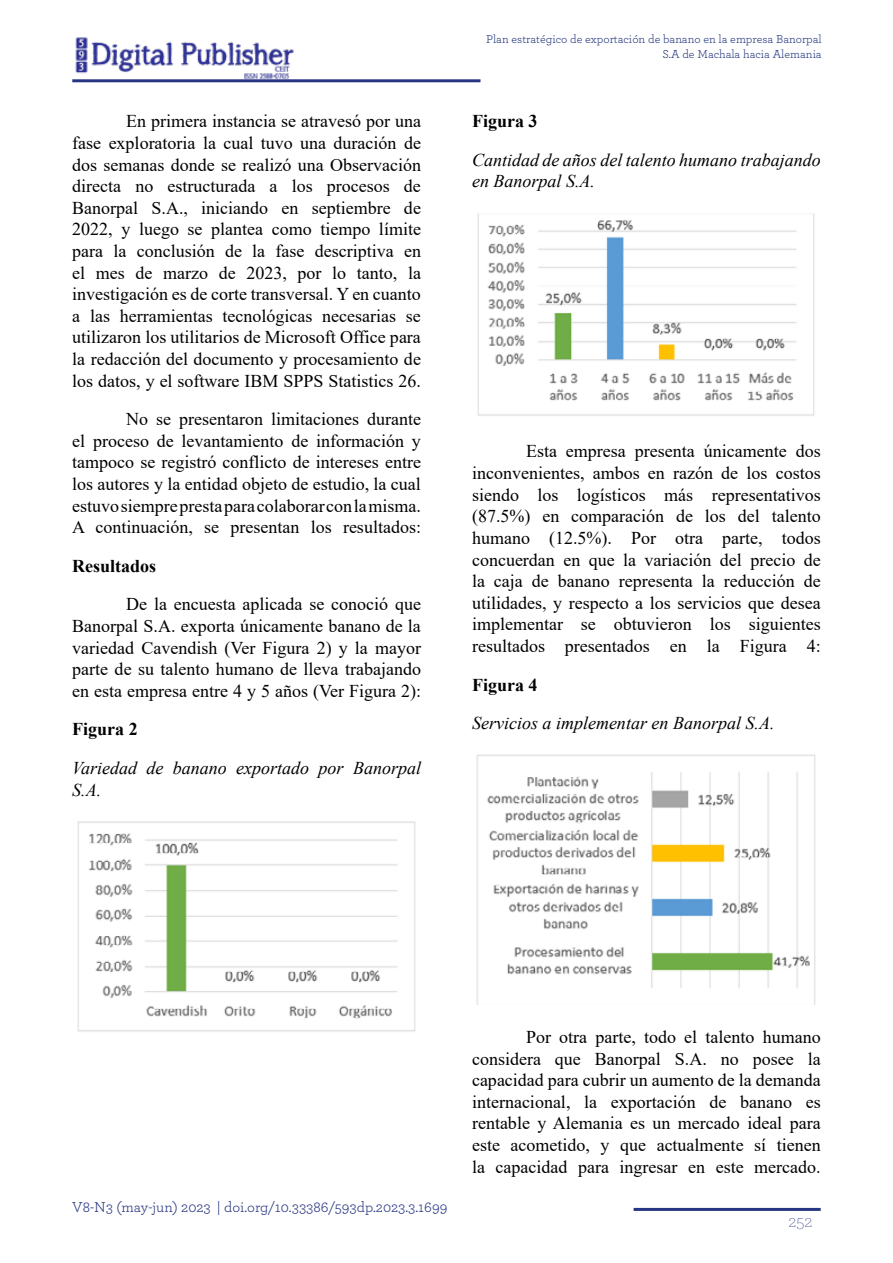
<style>
.page{position:relative;width:893px;height:1263px;background:#fff}
.page>*{position:absolute;margin:0;border:0;box-sizing:border-box;transform-origin:0 0}
.t1{font:18px/21.6px "Times New Roman";color:#000;text-align:justify}
.t2{font:italic 18px/21.6px "Times New Roman";color:#000}
.t3{font:700 18px "Times New Roman";color:#000}
.t4{font:200 18px "Archer";color:#283583}
.t5{font:15px "Archer";color:#283583}
.t6{font:12px/14.4px "Archer";color:#25377f;text-align:right}
</style>
<div class="page">
<hr style="left:72px;top:79px;width:408px;height:3px;background:#283583">
<img style="left:75px;top:37px;width:219px;height:42px">
<hr style="left:634px;top:1208px;width:187px;height:3px;background:#283583">
<img style="left:77px;top:821px;width:339px;height:211px">
<img style="left:477px;top:213px;width:338px;height:203px">
<img style="left:476px;top:754px;width:340px;height:250px">
<p class="t1" style="left:72px;top:110px;width:350px;text-indent:54px">En primera instancia se atravesó por una fase exploratoria la cual tuvo una duración de dos semanas donde se realizó una Observación directa no estructurada a los procesos de Banorpal S.A., iniciando en septiembre de 2022, y luego se plantea como tiempo límite para la conclusión de la fase descriptiva en el mes de marzo de 2023, por lo tanto, la investigación es de corte transversal. Y en cuanto a las herramientas tecnológicas necesarias se utilizaron los utilitarios de Microsoft Office para la redacción del documento y procesamiento de los datos, y el software IBM SPPS Statistics 26.</p>
<p class="t1" style="left:72px;top:408px;width:350px;text-indent:54px">No se presentaron limitaciones durante el proceso de levantamiento de información y tampoco se registró conflicto de intereses entre los autores y la entidad objeto de estudio, la cual estuvo siempre presta para colaborar con la misma.<br>A continuación, se presentan los resultados:</p>
<p class="t3" style="left:72px;top:553px;width:86px">Resultados</p>
<p class="t1" style="left:72px;top:593px;width:350px;text-indent:54px">De la encuesta aplicada se conoció que Banorpal S.A. exporta únicamente banano de la variedad Cavendish (Ver Figura 2) y la mayor parte de su talento humano de lleva trabajando en esta empresa entre 4 y 5 años (Ver Figura 2):</p>
<p class="t3" style="left:72px;top:716px;width:67px">Figura 2</p>
<p class="t2" style="left:72px;top:757px;width:350px">Variedad de banano exportado por Banorpal<br>S.A.</p>
<p class="t6" style="left:486px;top:32px;width:337px">Plan estratégico de exportación de banano en la empresa Banorpal<br>S.A de Machala hacia Alemania</p>
<p class="t3" style="left:472px;top:108px;width:67px">Figura 3</p>
<p class="t2" style="left:472px;top:148px;width:350px">Cantidad de años del talento humano trabajando en Banorpal S.A.</p>
<p class="t1" style="left:472px;top:440px;width:350px;text-indent:54px">Esta empresa presenta únicamente dos inconvenientes, ambos en razón de los costos siendo los logísticos más representativos (87.5%) en comparación de los del talento humano (12.5%). Por otra parte, todos concuerdan en que la variación del precio de la caja de banano representa la reducción de utilidades, y respecto a los servicios que desea implementar se obtuvieron los siguientes resultados presentados en la Figura 4:</p>
<p class="t3" style="left:472px;top:671px;width:67px">Figura 4</p>
<p class="t2" style="left:472px;top:712px;width:304px">Servicios a implementar en Banorpal S.A.</p>
<p class="t5" style="left:72px;top:1196px;width:377px">V8-N3 (may-jun) 2023 | doi.org/10.33386/593dp.2023.3.1699</p>
<p class="t1" style="left:472px;top:1025px;width:350px;text-indent:54px">Por otra parte, todo el talento humano considera que Banorpal S.A. no posee la capacidad para cubrir un aumento de la demanda internacional, la exportación de banano es rentable y Alemania es un mercado ideal para este acometido, y que actualmente sí tienen la capacidad para ingresar en este mercado.</p>
<p class="t4" style="left:789px;top:1209px;width:25px">252</p>
</div>
